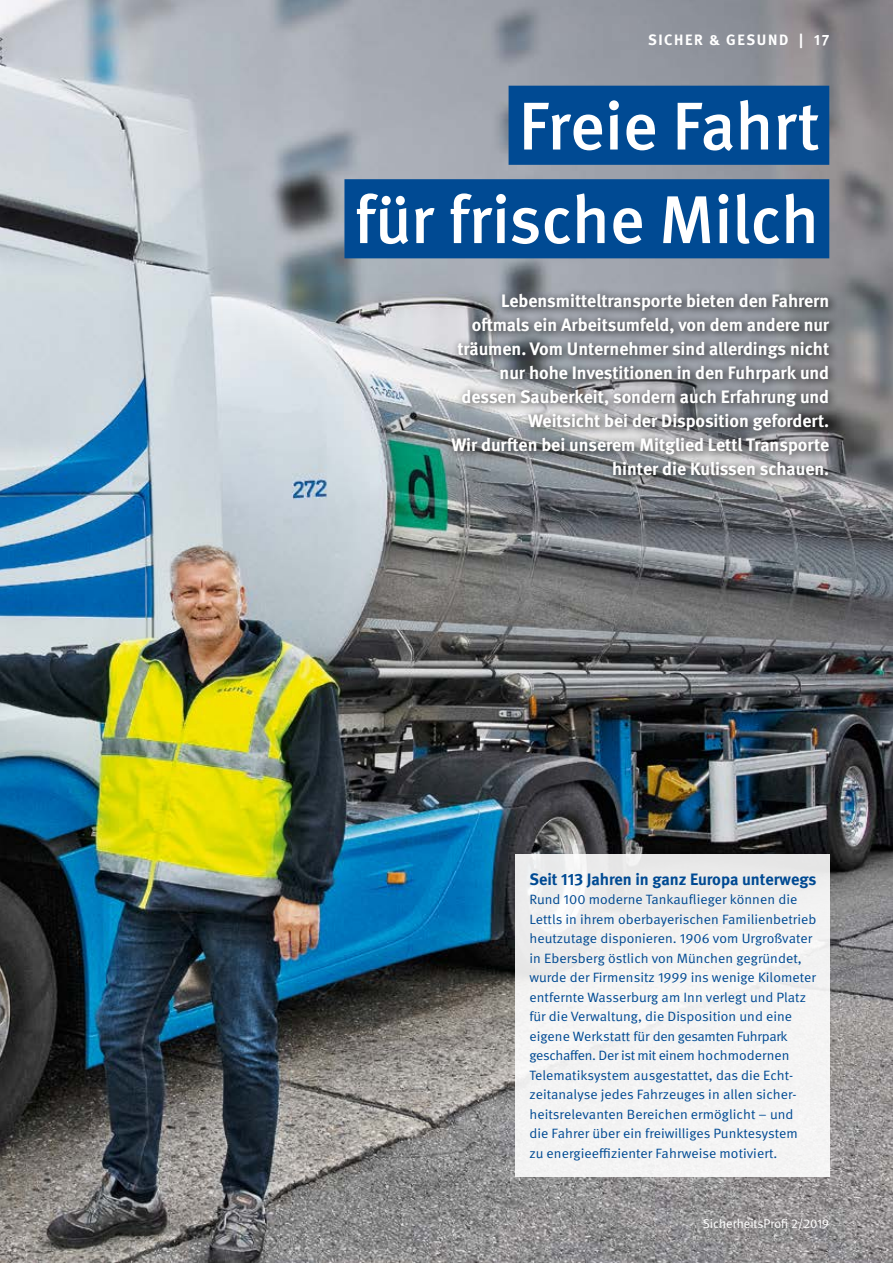
<style>
.page{position:relative;width:893px;height:1263px;background:#fff}
.page>*{position:absolute;margin:0;border:0;box-sizing:border-box;transform-origin:0 0}
.t1{font:500 67.5px/93.6px "DGUV Meta";letter-spacing:-.005em;color:#fff;text-align:right}
.t2{font:700 18px/24px "DGUV Meta";color:#fff;text-align:right}
.t3{font:700 16.5px "DGUV Meta";color:#004a93}
.t4{font:700 15px "DGUV Meta";letter-spacing:.11em;color:#fff}
.t5{font:13.5px/19.5px "DGUV Meta";letter-spacing:.005em;color:#004a93;scale:1.05 1}
.t6{font:12.75px "DGUV Meta";color:#fff}
</style>
<div class="page">
<img style="left:0;top:0;width:893px;height:1263px">
<div style="left:444px;top:287px;width:396px;height:198px;background:#000;opacity:.4"></div>
<div style="left:509px;top:86px;width:320px;height:79px;background:#004a93"></div>
<div style="left:344px;top:179px;width:485px;height:79px;background:#004a93"></div>
<div style="left:515px;top:854px;width:314px;height:323px;background:#f3f3f3"></div>
<p class="t4" style="left:648px;top:31px;width:183px">SICHER &amp; GESUND | 17</p>
<h1 class="t1" style="left:355px;top:82px;width:467px">Freie Fahrt<br>für frische Milch</h1>
<p class="t2" style="left:451px;top:289px;width:379px">Lebensmitteltransporte bieten den Fahrern oftmals ein Arbeitsumfeld, von dem andere nur träumen. Vom Unternehmer sind allerdings nicht nur hohe Investitionen in den Fuhrpark und dessen Sauberkeit, sondern auch Erfahrung und Weitsicht bei der Disposition gefordert.<br>Wir durften bei unserem Mitglied Lettl Transporte hinter die Kulissen schauen.</p>
<p class="t3" style="left:529px;top:869px;width:288px">Seit 113 Jahren in ganz Europa unterwegs</p>
<p class="t5" style="left:529px;top:890px;width:275px">Rund 100 moderne Tankauflieger können die Lettls in ihrem oberbayerischen Familienbetrieb heutzutage disponieren. 1906 vom Urgroßvater in Ebersberg östlich von München gegründet, wurde der Firmensitz 1999 ins wenige Kilometer entfernte Wasserburg am Inn verlegt und Platz für die Verwaltung, die Disposition und eine eigene Werkstatt für den gesamten Fuhrpark geschaffen. Der ist mit einem hochmodernen Telematiksystem ausgestattet, das die Echt&shy;zeitanalyse jedes Fahrzeuges in allen sicher&shy;heitsrelevanten Bereichen ermöglicht – und<br>die Fahrer über ein freiwilliges Punktesystem<br>zu energieeffizienter Fahrweise motiviert.</p>
<p class="t6" style="left:703px;top:1216px;width:128px">SicherheitsProfi 2/2019</p>
</div>
